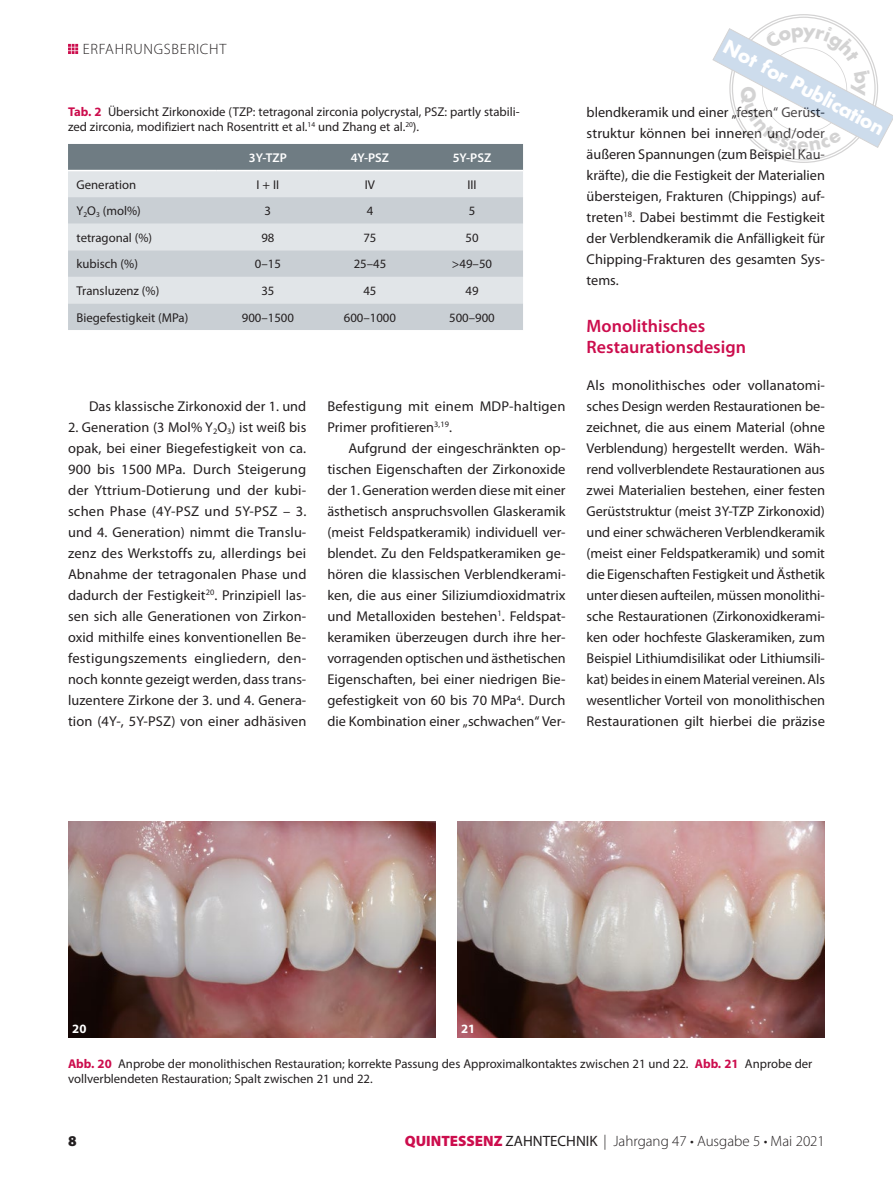
<style>
.page{position:relative;width:893px;height:1191px;background:#fff}
.page>*{position:absolute;margin:0;border:0;box-sizing:border-box;transform-origin:0 0}
.t1{font:700 21px "Futura T";color:#fff}
.t2{font:600 18px/21px "Myriad Pro";color:#cc0d4d}
.t3{font:300 15px "Myriad Pro";color:#231f20}
.t4{font:300 15px "Myriad Pro";letter-spacing:.05em;color:#231f20}
.t5{font:900 15px "Myriad Pro";color:#231f20}
.t6{font:14.25px/21px "Myriad Pro";letter-spacing:.005em;color:#231f20;text-align:justify}
.t7{font:12.75px/15.3px "Myriad Pro";color:#231f20}
.t8{font:600 12.75px "Myriad Pro";color:#fff}
.t9{font:700 12.75px "Myriad Pro";color:#fff}
.s1{font-weight:700;color:#cc0d4d}
.s2{font-weight:900;color:#cc0d4d}
.s3{font-weight:400}
</style>
<div class="page">
<svg style="left:68px;top:44px;width:10px;height:10px"></svg>
<div style="left:68px;top:144px;width:455px;height:26px;background:#6f7c83"></div>
<div style="left:68px;top:171px;width:455px;height:26px;background:#e1e5e8"></div>
<svg style="left:68px;top:197px;width:455px;height:133px;background:#d2d7dc"></svg>
<img style="left:68px;top:822px;width:368px;height:215px">
<img style="left:457px;top:822px;width:368px;height:215px">
<svg style="left:712px;top:14px;width:181px;height:149px"></svg>
<p class="t4" style="left:83px;top:42px;width:145px">ErfAhrungsbEricht</p>
<p class="t7" style="left:68px;top:104px;width:453px"><span class="s1">Tab. 2</span> Übersicht Zirkonoxide (TZP: tetragonal zirconia polycrystal, PSZ: partly stabili&shy;zed zirconia, modifiziert nach Rosentritt et al.<sup>14</sup> und Zhang et al.<sup>20</sup>).</p>
<p class="t8" style="left:249px;top:153px;width:39px">3Y-TZP</p>
<p class="t8" style="left:351px;top:153px;width:40px">4Y-PSZ</p>
<p class="t8" style="left:453px;top:153px;width:40px">5Y-PSZ</p>
<p class="t7" style="left:77px;top:177px;width:61px">Generation</p>
<p class="t7" style="left:257px;top:177px;width:24px">I + II</p>
<p class="t7" style="left:365px;top:177px;width:12px">IV</p>
<p class="t7" style="left:467px;top:177px;width:11px">III</p>
<p class="t7" style="left:77px;top:204px;width:66px">Y<sub>2</sub>O<sub>3</sub> (mol%)</p>
<p class="t7" style="left:265px;top:204px;width:8px">3</p>
<p class="t7" style="left:367px;top:204px;width:8px">4</p>
<p class="t7" style="left:469px;top:204px;width:8px">5</p>
<p class="t7" style="left:77px;top:230px;width:77px">tetragonal (%)</p>
<p class="t7" style="left:261px;top:230px;width:15px">98</p>
<p class="t7" style="left:363px;top:230px;width:15px">75</p>
<p class="t7" style="left:465px;top:230px;width:15px">50</p>
<p class="t7" style="left:77px;top:257px;width:63px">kubisch (%)</p>
<p class="t7" style="left:255px;top:257px;width:27px">0–15</p>
<p class="t7" style="left:354px;top:257px;width:34px">25–45</p>
<p class="t7" style="left:452px;top:257px;width:42px">&gt;49–50</p>
<p class="t7" style="left:77px;top:283px;width:84px">Transluzenz (%)</p>
<p class="t7" style="left:261px;top:283px;width:15px">35</p>
<p class="t7" style="left:363px;top:283px;width:15px">45</p>
<p class="t7" style="left:465px;top:283px;width:15px">49</p>
<p class="t7" style="left:77px;top:310px;width:113px">Biegefestigkeit (MPa)</p>
<p class="t7" style="left:242px;top:310px;width:54px">900–1500</p>
<p class="t7" style="left:344px;top:310px;width:54px">600–1000</p>
<p class="t7" style="left:449px;top:310px;width:47px">500–900</p>
<p class="t6" style="left:89px;top:396px;width:219px">Das klassische Zirkonoxid der 1. und</p>
<p class="t6" style="left:68px;top:417px;width:240px">2. Generation (3 Mol% Y<sub>2</sub>O<sub>3</sub>) ist weiß bis opak, bei einer Biegefestigkeit von ca.<br>900 bis 1500 MPa. Durch Steigerung der Yttrium-Dotierung und der kubi&shy;schen Phase (4Y-PSZ und 5Y-PSZ – 3. und 4. Generation) nimmt die Translu&shy;zenz des Werkstoffs zu, allerdings bei Abnahme der tetragonalen Phase und dadurch der Festigkeit<sup>20</sup>. Prinzipiell las&shy;sen sich alle Generationen von Zirkon&shy;oxid mithilfe eines konventionellen Be&shy;festigungszements eingliedern, den&shy;noch konnte gezeigt werden, dass trans&shy;luzentere Zirkone der 3. und 4. Genera&shy;tion (4Y-, 5Y-PSZ) von einer adhäsiven</p>
<p class="t6" style="left:327px;top:396px;width:240px">Befestigung mit einem MDP-haltigen<br>Primer profitieren<sup>3,19</sup>.</p>
<p class="t6" style="left:327px;top:438px;width:240px;text-indent:21px">Aufgrund der eingeschränkten op&shy;tischen Eigenschaften der Zirkonoxide der 1. Generation werden diese mit einer ästhetisch anspruchsvollen Glaskeramik (meist Feldspatkeramik) individuell ver&shy;blendet. Zu den Feldspatkeramiken ge&shy;hören die klassischen Verblendkerami&shy;ken, die aus einer Siliziumdioxidmatrix und Metalloxiden bestehen<sup>1</sup>. Feldspat&shy;keramiken überzeugen durch ihre her&shy;vorragenden optischen und ästhetischen Eigenschaften, bei einer niedrigen Bie&shy;gefestigkeit von 60 bis 70 MPa<sup>4</sup>. Durch die Kombination einer „schwachen“ Ver-</p>
<h1 class="t1" style="left:729px;top:37px;width:181px;rotate:28deg">Not for Publication</h1>
<p class="t6" style="left:587px;top:102px;width:240px">blendkeramik und einer „festen“ Gerüst&shy;struktur können bei inneren und/oder äußeren Spannungen (zum Beispiel Kau&shy;kräfte), die die Festigkeit der Materialien übersteigen, Frakturen (Chippings) auf&shy;treten<sup>18</sup>. Dabei bestimmt die Festigkeit der Verblendkeramik die Anfälligkeit für Chipping-Frakturen des gesamten Sys&shy;tems.</p>
<p class="t2" style="left:587px;top:316px;width:161px">Monolithisches<br>Restaurationsdesign</p>
<p class="t6" style="left:587px;top:375px;width:240px">Als monolithisches oder vollanatomi&shy;sches Design werden Restaurationen be&shy;zeichnet, die aus einem Material (ohne Verblendung) hergestellt werden. Wäh&shy;rend vollverblendete Restaurationen aus zwei Materialien bestehen, einer festen Gerüststruktur (meist 3Y-TZP Zirkonoxid) und einer schwächeren Verblendkeramik (meist einer Feldspatkeramik) und somit die Eigenschaften Festigkeit und Ästhetik unter diesen aufteilen, müssen monolithi&shy;sche Restaurationen (Zirkonoxidkerami&shy;ken oder hochfeste Glaskeramiken, zum Beispiel Lithiumdisilikat oder Lithiumsili&shy;kat) beides in einem Material vereinen. Als wesentlicher Vorteil von monolithischen Restaurationen gilt hierbei die präzise</p>
<p class="t9" style="left:72px;top:1023px;width:16px">20</p>
<p class="t9" style="left:461px;top:1023px;width:16px">21</p>
<p class="t7" style="left:68px;top:1056px;width:746px"><span class="s1">Abb. 20</span> Anprobe der monolithischen Restauration; korrekte Passung des Approximalkontaktes zwischen 21 und 22. <span class="s1">Abb. 21</span> Anprobe der vollverblendeten Restauration; Spalt zwischen 21 und 22.</p>
<p class="t5" style="left:68px;top:1135px;width:10px">8</p>
<p class="t3" style="left:405px;top:1134px;width:422px"><span class="s2">QUINTESSENZ</span> <span class="s3">ZAHNTECHNIK</span> | Jahrgang 47 • Ausgabe 5 • Mai 2021</p>
</div>
